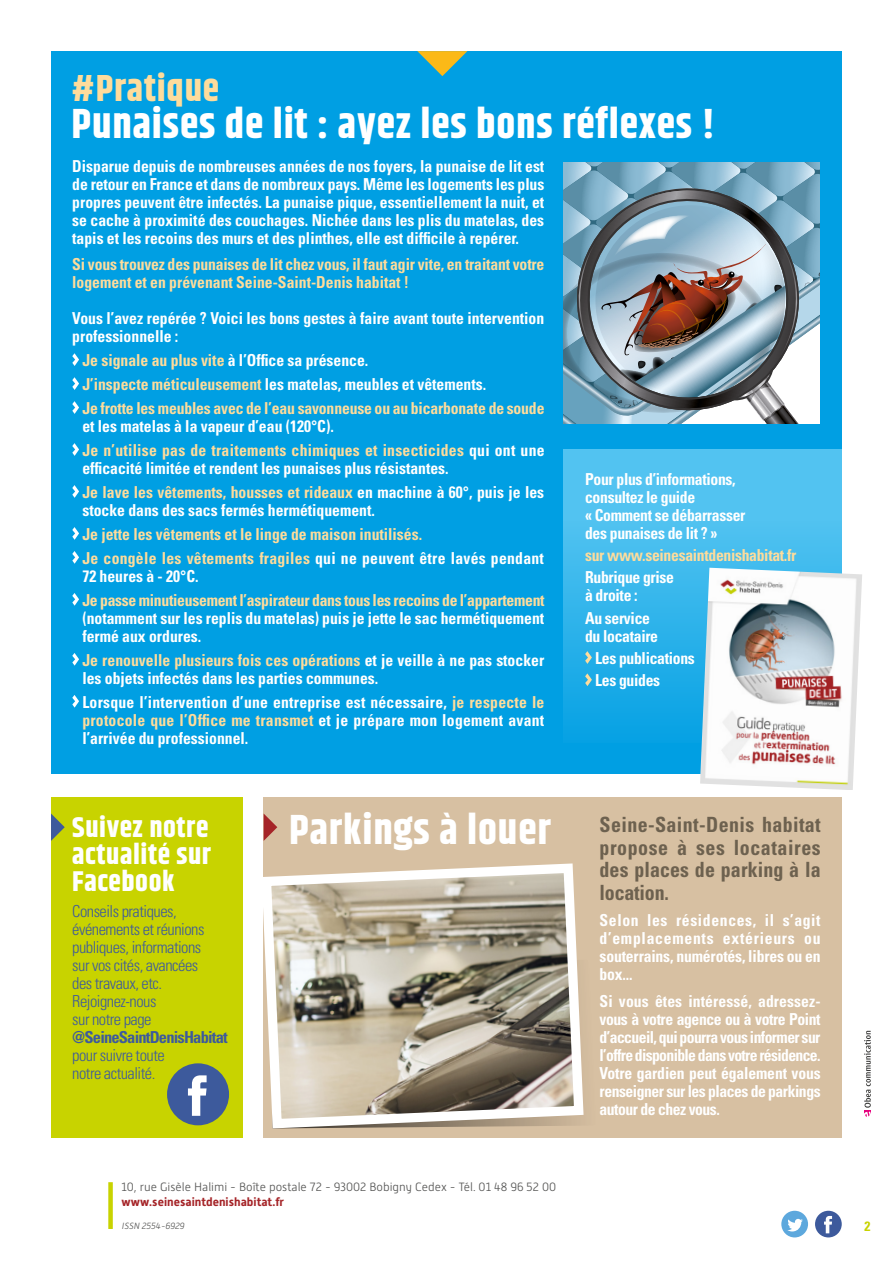
<style>
.page{position:relative;width:893px;height:1263px;background:#fff}
.page>*{position:absolute;margin:0;border:0;box-sizing:border-box;transform-origin:0 0}
.t1{font:700 42px "Khand";letter-spacing:.02em;color:#fff}
.t2{font:700 37.5px "Khand";letter-spacing:.02em;color:#fedc9c}
.t3{font:700 28.5px/27px "Khand";letter-spacing:.02em;color:#fff;text-align:justify}
.t4{font:700 condensed 21px/22.5px "Univers";letter-spacing:.005em;color:#6d614f;text-align:justify;scale:.95 1}
.t5{font:700 condensed 16.5px/18px "Univers";color:#fff;text-align:justify;scale:.95 1}
.t6{font:700 condensed 16.5px/24px "Univers";color:#fedc9c;scale:.95 1}
.t7{font:300 condensed 16.5px/18px "Univers";letter-spacing:-.03em;color:#3d5a9c}
.t8{font:700 condensed 16.5px/18px "Univers";letter-spacing:-.02em;color:#fff;scale:.95 1}
.t9{font:700 condensed 16.5px "Univers";letter-spacing:-.02em;color:#fedc9c;scale:.95 1}
.t10{font:700 condensed 16.5px "Univers";letter-spacing:-.05em;color:#3d5a9c}
.t11{font:700 condensed 13.5px "Univers";color:#c8d300}
.t12{font:300 12px "Alwyn New";color:#575756}
.t13{font:700 12px "Alwyn New";color:#a52428}
.t14{font:italic 300 9px "Alwyn New";color:#575756}
.s1{color:#fff}
.s2{color:#fedc9c}
.s3{font-family:"Khand";font-stretch:normal;font-size:42px;color:#fff}
</style>
<div class="page">
<div style="left:108px;top:1182px;width:5px;height:47px;background:#c8d300"></div>
<svg style="left:864px;top:1031px;width:7px;height:86px"></svg>
<div style="left:815px;top:1211px;width:27px;height:26px;background:#3d5a9c;border-radius:50%"></div>
<svg style="left:824px;top:1216px;width:8px;height:17px"></svg>
<div style="left:781px;top:1211px;width:27px;height:26px;background:#5da8dd;border-radius:50%"></div>
<svg style="left:787px;top:1219px;width:16px;height:12px"></svg>
<div style="left:51px;top:51px;width:791px;height:723px;background:#009fe3"></div>
<svg style="left:417px;top:51px;width:50px;height:25px"></svg>
<svg style="left:72px;top:353px;width:7px;height:13px"></svg>
<svg style="left:72px;top:377px;width:7px;height:13px"></svg>
<svg style="left:72px;top:401px;width:7px;height:13px"></svg>
<svg style="left:72px;top:443px;width:7px;height:13px"></svg>
<svg style="left:72px;top:485px;width:7px;height:13px"></svg>
<svg style="left:72px;top:527px;width:7px;height:13px"></svg>
<svg style="left:72px;top:551px;width:7px;height:13px"></svg>
<svg style="left:72px;top:593px;width:7px;height:13px"></svg>
<svg style="left:72px;top:653px;width:7px;height:13px"></svg>
<svg style="left:72px;top:695px;width:7px;height:13px"></svg>
<svg style="left:564px;top:163px;width:256px;height:261px"></svg>
<div style="left:564px;top:450px;width:278px;height:293px;background:linear-gradient(to bottom,#60c9f3,#0aa3e4)"></div>
<svg style="left:585px;top:651px;width:7px;height:13px"></svg>
<svg style="left:585px;top:673px;width:7px;height:13px"></svg>
<img style="left:700px;top:568px;width:162px;height:222px">
<div style="left:51px;top:797px;width:191px;height:340px;background:#c8d300"></div>
<svg style="left:51px;top:813px;width:14px;height:28px"></svg>
<div style="left:167px;top:1063px;width:62px;height:62px;background:#3d5a9c;border-radius:50%"></div>
<svg style="left:188px;top:1075px;width:19px;height:41px"></svg>
<div style="left:264px;top:797px;width:578px;height:340px;background:#d7c0a2"></div>
<svg style="left:263px;top:859px;width:321px;height:274px"></svg>
<svg style="left:264px;top:814px;width:13px;height:27px"></svg>
<h2 class="t2" style="left:71px;top:61px;width:149px">#Pratique</h2>
<h1 class="t1" style="left:71px;top:94px;width:645px">Punaises de lit : ayez les bons réflexes !</h1>
<p class="t5" style="left:72px;top:157px;width:498px">Disparue depuis de nombreuses années de nos foyers, la punaise de lit est de retour en France et dans de nombreux pays. Même les logements les plus propres peuvent être infectés. La punaise pique, essentiellement la nuit, et se cache à proximité des couchages. Nichée dans les plis du matelas, des tapis et les recoins des murs et des plinthes, elle est difficile à repérer.</p>
<p class="t6" style="left:72px;top:255px;width:498px;line-height:18px">Si vous trouvez des punaises de lit chez vous, il faut agir vite, en traitant votre logement et en prévenant Seine-Saint-Denis habitat !</p>
<p class="t5" style="left:72px;top:309px;width:498px">Vous l’avez repérée ? Voici les bons gestes à faire avant toute intervention professionnelle :</p>
<p class="t6" style="left:82px;top:348px;width:488px">Je signale au plus vite <span class="s1">à l’Office sa présence.<br></span>J’inspecte méticuleusement <span class="s1">les matelas, meubles et vêtements.<br></span>Je frotte les meubles avec de l’eau savonneuse ou au bicarbonate de soude</p>
<p class="t6" style="left:82px;top:414px;width:488px"><span class="s1">et les matelas à la vapeur d’eau (120°C).<br></span>Je n’utilise pas de traitements chimiques et insecticides <span class="s1">qui ont une</span></p>
<p class="t5" style="left:82px;top:456px;width:488px;line-height:24px">efficacité limitée et rendent les punaises plus résistantes.<br><span class="s2">Je lave les vêtements, housses et rideaux</span> en machine à 60°, puis je les</p>
<p class="t5" style="left:82px;top:501px;width:309px">stocke dans des sacs fermés hermétiquement.</p>
<p class="t6" style="left:82px;top:522px;width:487px">Je jette les vêtements et le linge de maison inutilisés.<br>Je congèle les vêtements fragiles <span class="s1">qui ne peuvent être lavés pendant</span></p>
<p class="t5" style="left:82px;top:567px;width:124px">72 heures à - 20°C.</p>
<p class="t6" style="left:82px;top:588px;width:488px">Je passe minutieusement l’aspirateur dans tous les recoins de l’appartement</p>
<p class="t5" style="left:82px;top:609px;width:488px">(notamment sur les replis du matelas) puis je jette le sac hermétiquement fermé aux ordures.</p>
<p class="t5" style="left:82px;top:651px;width:488px"><span class="s2">Je renouvelle plusieurs fois ces opérations</span> et je veille à ne pas stocker les objets infectés dans les parties communes.</p>
<p class="t5" style="left:82px;top:693px;width:488px">Lorsque l’intervention d’une entreprise est nécessaire, <span class="s2">je respecte le protocole que l’Office me transmet</span> et je prépare mon logement avant l’arrivée du professionnel.</p>
<p class="t8" style="left:585px;top:470px;width:170px">Pour plus d’informations, consultez le guide<br>« Comment se débarrasser des punaises de lit ? »</p>
<p class="t9" style="left:585px;top:545px;width:224px">sur www.seinesaintdenishabitat.fr</p>
<p class="t8" style="left:585px;top:568px;width:95px">Rubrique grise à droite :</p>
<p class="t8" style="left:585px;top:609px;width:78px">Au service du locataire</p>
<p class="t8" style="left:595px;top:647px;width:106px;line-height:22.2px">Les publications<br>Les guides</p>
<h3 class="t3" style="left:72px;top:815px;width:140px">Suivez notre actualité sur Facebook</h3>
<p class="t7" style="left:72px;top:902px;width:134px">Conseils pratiques, événements et réunions publiques, informations sur vos cités, avancées des travaux, etc.<br>Rejoignez-nous<br>sur notre page</p>
<p class="t10" style="left:72px;top:1027px;width:157px">@SeineSaintDenisHabitat</p>
<p class="t7" style="left:72px;top:1046px;width:94px">pour suivre toute notre actualité.</p>
<p class="t4" style="left:600px;top:813px;width:234px;text-indent:-310px"><span class="s3">Parkings à louer</span> Seine-Saint-Denis habitat propose à ses locataires des places de parking à la location.</p>
<p class="t5" style="left:600px;top:911px;width:234px">Selon les résidences, il s’agit d’emplacements extérieurs ou souterrains, numérotés, libres ou en box...</p>
<p class="t5" style="left:600px;top:992px;width:234px">Si vous êtes intéressé, adressez&shy;vous à votre agence ou à votre Point d’accueil, qui pourra vous informer sur l’offre disponible dans votre résidence.<br>Votre gardien peut également vous renseigner sur les places de parkings autour de chez vous.</p>
<p class="t12" style="left:122px;top:1180px;width:436px">10, rue Gisèle Halimi - Boîte postale 72 - 93002 Bobigny Cedex - Tél. 01 48 96 52 00</p>
<p class="t13" style="left:122px;top:1194px;width:164px">www.seinesaintdenishabitat.fr</p>
<p class="t14" style="left:122px;top:1220px;width:66px">ISSN 2554-6929</p>
<p class="t11" style="left:864px;top:1218px;width:7px">2</p>
</div>
